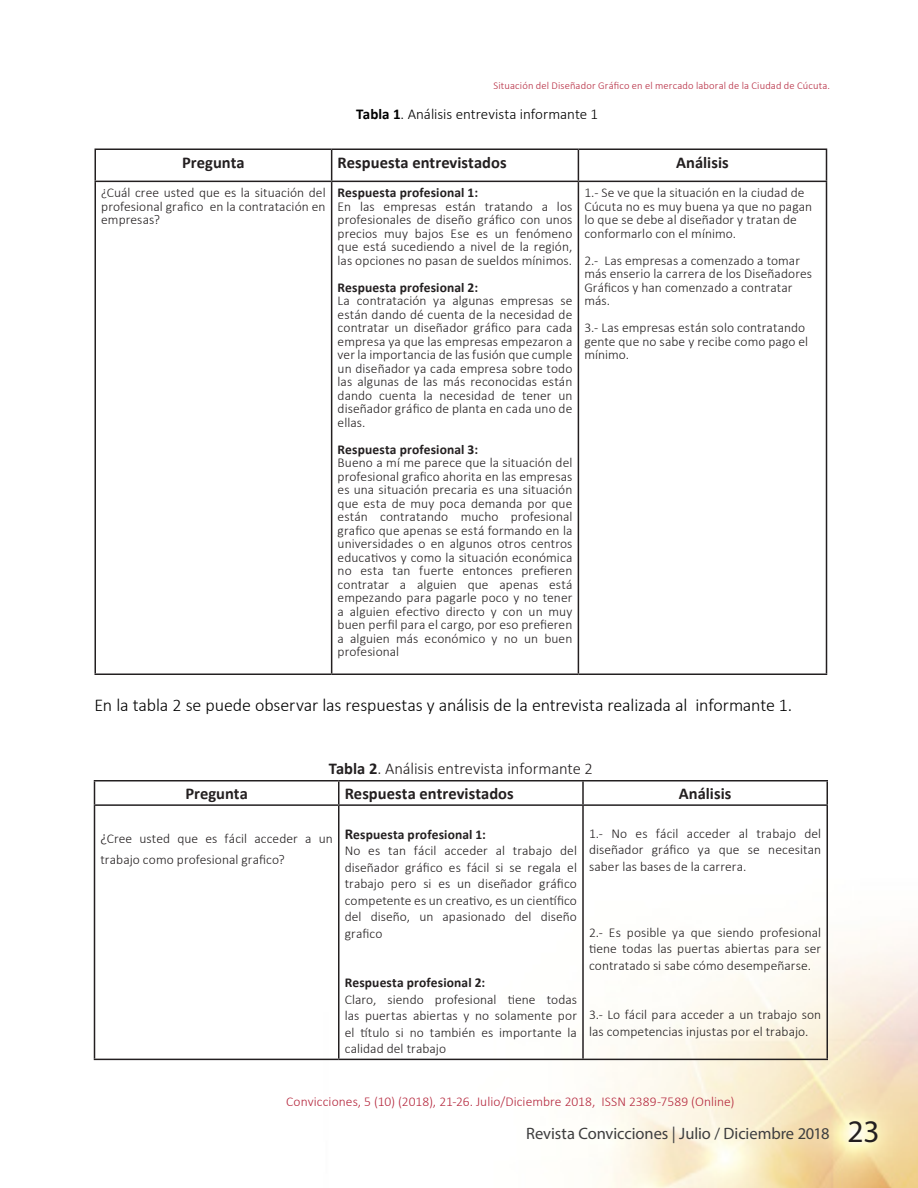
<style>
.page{position:relative;width:918px;height:1188px;background:#fff}
.page>*{position:absolute;margin:0;border:0;box-sizing:border-box;transform-origin:0 0}
.Sub2{font:300 18px "Calibri";letter-spacing:-.01em;color:#000}
.Sub2-2{font:700 16.5px "Calibri";letter-spacing:.005em;color:#231f20}
.t1{font:16.5px "Myriad Pro";letter-spacing:-.005em;color:#3e3e3f}
.Sub2-3{font:300 16.5px "Calibri";letter-spacing:-.005em;color:#231f20}
.sub{font:300 15px "Calibri";color:#000}
.Sub2-4{font:300 13.5px/13.5px "Calibri";letter-spacing:.005em;color:#231f20;text-align:justify}
.Sub2-5{font:700 13.5px "Calibri";letter-spacing:.01em;color:#231f20}
.Sub2-6{font:300 13.5px "Calibri";letter-spacing:.005em;color:#b5283e}
.titulo{font:300 10.5px "Calibri";letter-spacing:.015em;color:#b5283e}
.s1{font-weight:700}
.s2{font-size:15px}
.s3{font-size:31.5px;color:#231f20}
</style>
<div class="page">
<img style="left:93px;top:148px;width:825px;height:1040px">
<hr style="left:94px;top:148px;width:238px;height:2px;background:#231f20">
<hr style="left:94px;top:150px;width:2px;height:31px;background:#231f20">
<hr style="left:332px;top:148px;width:246px;height:2px;background:#231f20">
<hr style="left:331px;top:150px;width:1px;height:31px;background:#231f20">
<hr style="left:578px;top:148px;width:249px;height:2px;background:#231f20">
<hr style="left:578px;top:150px;width:1px;height:31px;background:#231f20">
<hr style="left:826px;top:150px;width:1px;height:31px;background:#231f20">
<hr style="left:94px;top:181px;width:238px;height:1px;background:#231f20">
<hr style="left:94px;top:182px;width:2px;height:492px;background:#231f20">
<hr style="left:332px;top:181px;width:246px;height:1px;background:#231f20">
<hr style="left:331px;top:182px;width:1px;height:492px;background:#231f20">
<hr style="left:578px;top:181px;width:249px;height:1px;background:#231f20">
<hr style="left:578px;top:182px;width:1px;height:492px;background:#231f20">
<hr style="left:826px;top:182px;width:1px;height:492px;background:#231f20">
<hr style="left:94px;top:674px;width:238px;height:1px;background:#231f20">
<hr style="left:332px;top:674px;width:246px;height:1px;background:#231f20">
<hr style="left:578px;top:674px;width:249px;height:1px;background:#231f20">
<hr style="left:94px;top:780px;width:245px;height:2px;background:#231f20">
<svg style="left:94px;top:782px;width:1px;height:22px"></svg>
<hr style="left:339px;top:780px;width:244px;height:2px;background:#231f20">
<hr style="left:338px;top:782px;width:2px;height:22px;background:#231f20">
<hr style="left:583px;top:780px;width:245px;height:2px;background:#231f20">
<hr style="left:582px;top:782px;width:2px;height:22px;background:#231f20">
<svg style="left:827px;top:782px;width:1px;height:22px"></svg>
<hr style="left:94px;top:804px;width:245px;height:2px;background:#231f20">
<hr style="left:94px;top:806px;width:1px;height:253px;background:#231f20">
<hr style="left:339px;top:804px;width:244px;height:2px;background:#231f20">
<hr style="left:338px;top:806px;width:2px;height:253px;background:#231f20">
<hr style="left:583px;top:804px;width:245px;height:2px;background:#231f20">
<hr style="left:582px;top:806px;width:2px;height:253px;background:#231f20">
<hr style="left:827px;top:806px;width:1px;height:253px;background:#231f20">
<hr style="left:94px;top:1059px;width:245px;height:1px;background:#231f20">
<hr style="left:339px;top:1059px;width:244px;height:1px;background:#231f20">
<hr style="left:583px;top:1059px;width:245px;height:1px;background:#231f20">
<p class="titulo" style="left:493px;top:79px;width:338px">Situación del Diseñador Gráfico en el mercado laboral de la Ciudad de Cúcuta.</p>
<p class="sub" style="left:356px;top:105px;width:244px"><span class="s1">Tabla 1</span>. Análisis entrevista informante 1</p>
<p class="Sub2-2" style="left:182px;top:152px;width:64px">Pregunta</p>
<p class="Sub2-2" style="left:338px;top:152px;width:170px">Respuesta entrevistados</p>
<p class="Sub2-2" style="left:676px;top:152px;width:54px">Análisis</p>
<p class="Sub2-4" style="left:101px;top:186px;width:226px">¿Cuál cree usted que es la situación del profesional grafico en la contratación en empresas?</p>
<p class="Sub2-5" style="left:338px;top:184px;width:142px">Respuesta profesional 1:</p>
<p class="Sub2-4" style="left:584px;top:186px;width:229px;text-align:left">1.- Se ve que la situación en la ciudad de Cúcuta no es muy buena ya que no pagan lo que se debe al diseñador y tratan de conformarlo con el mínimo.</p>
<p class="Sub2-4" style="left:584px;top:254px;width:229px;text-align:left">2.- Las empresas a comenzado a tomar más enserio la carrera de los Diseñadores<br>Gráficos y han comenzado a contratar más.</p>
<p class="Sub2-4" style="left:584px;top:321px;width:225px;text-align:left">3.- Las empresas están solo contratando gente que no sabe y recibe como pago el mínimo.</p>
<p class="Sub2-4" style="left:338px;top:200px;width:236px">En las empresas están tratando a los profesionales de diseño gráfico con unos precios muy bajos Ese es un fenómeno que está sucediendo a nivel de la región, las opciones no pasan de sueldos mínimos.</p>
<p class="Sub2-5" style="left:338px;top:279px;width:142px">Respuesta profesional 2:</p>
<p class="Sub2-4" style="left:338px;top:294px;width:236px">La contratación ya algunas empresas se están dando dé cuenta de la necesidad de contratar un diseñador gráfico para cada empresa ya que las empresas empezaron a ver la importancia de las fusión que cumple un diseñador ya cada empresa sobre todo las algunas de las más reconocidas están dando cuenta la necesidad de tener un diseñador gráfico de planta en cada uno de ellas.</p>
<p class="Sub2-5" style="left:338px;top:441px;width:142px">Respuesta profesional 3:</p>
<p class="Sub2-4" style="left:338px;top:456px;width:236px">Bueno a mí me parece que la situación del profesional grafico ahorita en las empresas es una situación precaria es una situación que esta de muy poca demanda por que están contratando mucho profesional grafico que apenas se está formando en la universidades o en algunos otros centros educativos y como la situación económica no esta tan fuerte entonces prefieren contratar a alguien que apenas está empezando para pagarle poco y no tener a alguien efectivo directo y con un muy buen perfil para el cargo, por eso prefieren a alguien más económico y no un buen profesional</p>
<p class="Sub2" style="left:94px;top:694px;width:699px">En la tabla 2 se puede observar las respuestas y análisis de la entrevista realizada al informante 1.</p>
<p class="Sub2-3" style="left:329px;top:758px;width:266px"><span class="s1">Tabla 2</span>. Análisis entrevista informante 2</p>
<p class="Sub2-2" style="left:185px;top:783px;width:64px">Pregunta</p>
<p class="Sub2-2" style="left:345px;top:783px;width:170px">Respuesta entrevistados</p>
<p class="Sub2-2" style="left:679px;top:783px;width:54px">Análisis</p>
<p class="Sub2-4" style="left:100px;top:828px;width:234px;line-height:21px"><span class="s2">¿</span>Cree usted que es fácil acceder a un trabajo como profesional grafico?</p>
<p class="Sub2-5" style="left:345px;top:826px;width:143px"><span class="s2">R</span>espuesta profesional 1:</p>
<p class="Sub2-4" style="left:589px;top:825px;width:234px;line-height:16.5px">1.- No es fácil acceder al trabajo del diseñador gráfico ya que se necesitan saber las bases de la carrera.</p>
<p class="Sub2-4" style="left:345px;top:843px;width:234px;line-height:16.5px">No es tan fácil acceder al trabajo del diseñador gráfico es fácil si se regala el trabajo pero si es un diseñador gráfico competente es un creativo, es un científico del diseño, un apasionado del diseño grafico</p>
<p class="Sub2-5" style="left:345px;top:974px;width:142px">Respuesta profesional 2:</p>
<p class="Sub2-4" style="left:345px;top:991px;width:234px;line-height:16.5px">Claro, siendo profesional tiene todas las puertas abiertas y no solamente por el título si no también es importante la calidad del trabajo</p>
<p class="Sub2-4" style="left:589px;top:924px;width:234px;line-height:16.5px">2.- Es posible ya que siendo profesional tiene todas las puertas abiertas para ser contratado si sabe cómo desempeñarse.</p>
<p class="Sub2-4" style="left:589px;top:1006px;width:234px;line-height:16.5px">3.- Lo fácil para acceder a un trabajo son las competencias injustas por el trabajo.</p>
<p class="Sub2-6" style="left:286px;top:1093px;width:450px">Convicciones, 5 (10) (2018), 21-26. Julio/Diciembre 2018, ISSN 2389-7589 (Online)</p>
<p class="t1" style="left:526px;top:1123px;width:355px">Revista Convicciones | Julio / Diciembre 2018 <span class="s3">23</span></p>
</div>
